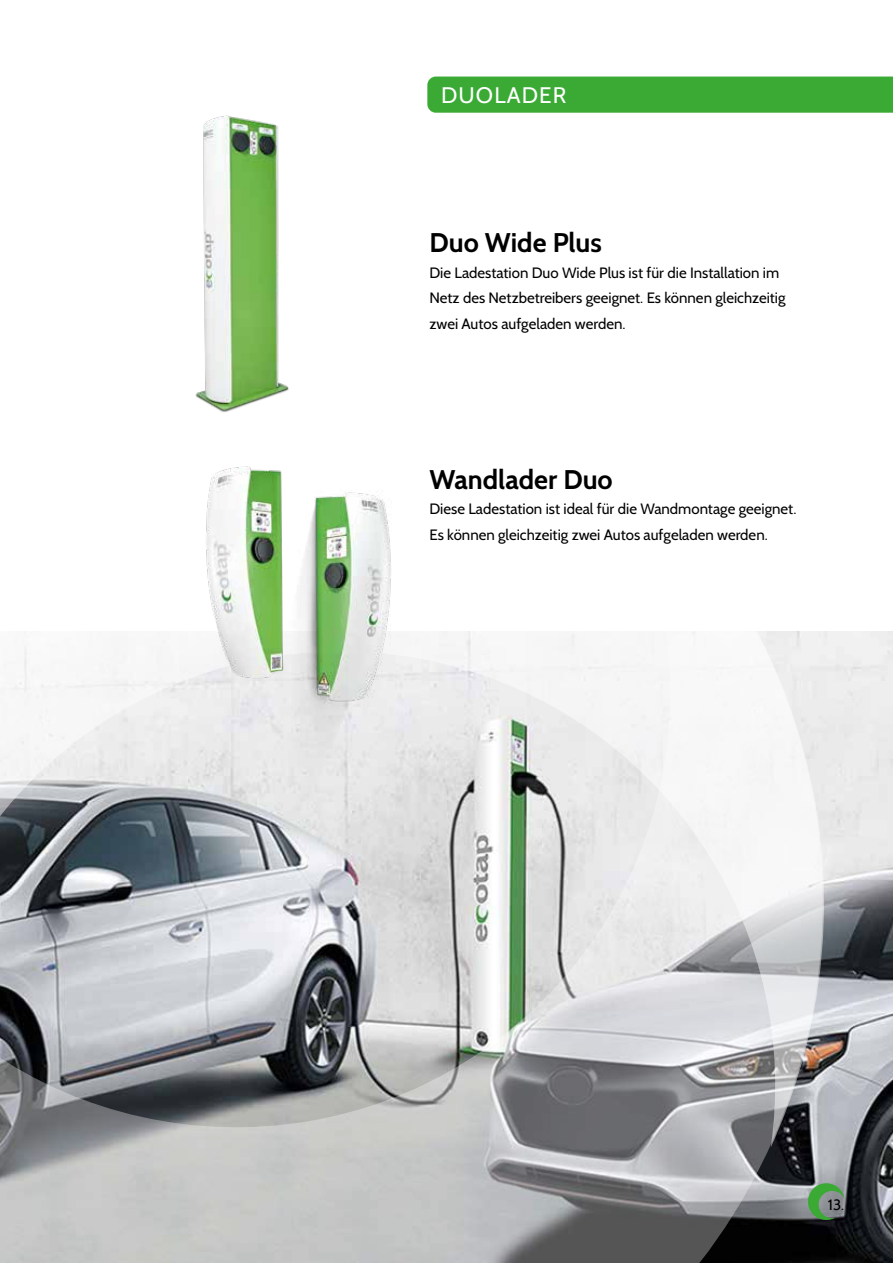
<style>
.page{position:relative;width:893px;height:1263px;background:#fff}
.page>*{position:absolute;margin:0;border:0;box-sizing:border-box;transform-origin:0 0}
.t1{font:700 27px "Cabin";color:#000}
.t2{font:22.5px "Cabin";letter-spacing:.05em;color:#fff}
.t3{font:15px/25.5px "Cabin";color:#000}
</style>
<div class="page">
<img style="left:825px;top:631px;width:68px;height:632px">
<svg style="left:0;top:631px;width:825px;height:632px"></svg>
<svg style="left:0;top:631px;width:99px;height:266px;fill:#f1f1f2"></svg>
<div style="left:427px;top:77px;width:466px;height:36px;background:#3aaa35"></div>
<svg style="left:806px;top:1181px;width:38px;height:41px;background:#678d6a"></svg>
<img style="left:195px;top:115px;width:94px;height:297px">
<img style="left:210px;top:631px;width:261px;height:178px">
<img style="left:133px;top:466px;width:261px;height:322px">
<h2 class="t2" style="left:441px;top:81px;width:127px">DUOLADER</h2>
<h1 class="t1" style="left:429px;top:226px;width:174px">Duo Wide Plus</h1>
<p class="t3" style="left:429px;top:260px;width:358px">Die Ladestation Duo Wide Plus ist für die Installation im<br>Netz des Netzbetreibers geeignet. Es können gleichzeitig zwei Autos aufgeladen werden.</p>
<h1 class="t1" style="left:429px;top:463px;width:185px">Wandlader Duo</h1>
<p class="t3" style="left:429px;top:496px;width:368px">Diese Ladestation ist ideal für die Wandmontage geeignet.<br>Es können gleichzeitig zwei Autos aufgeladen werden.</p>
<p class="t3" style="left:828px;top:1192px;width:18px">13.</p>
</div>
